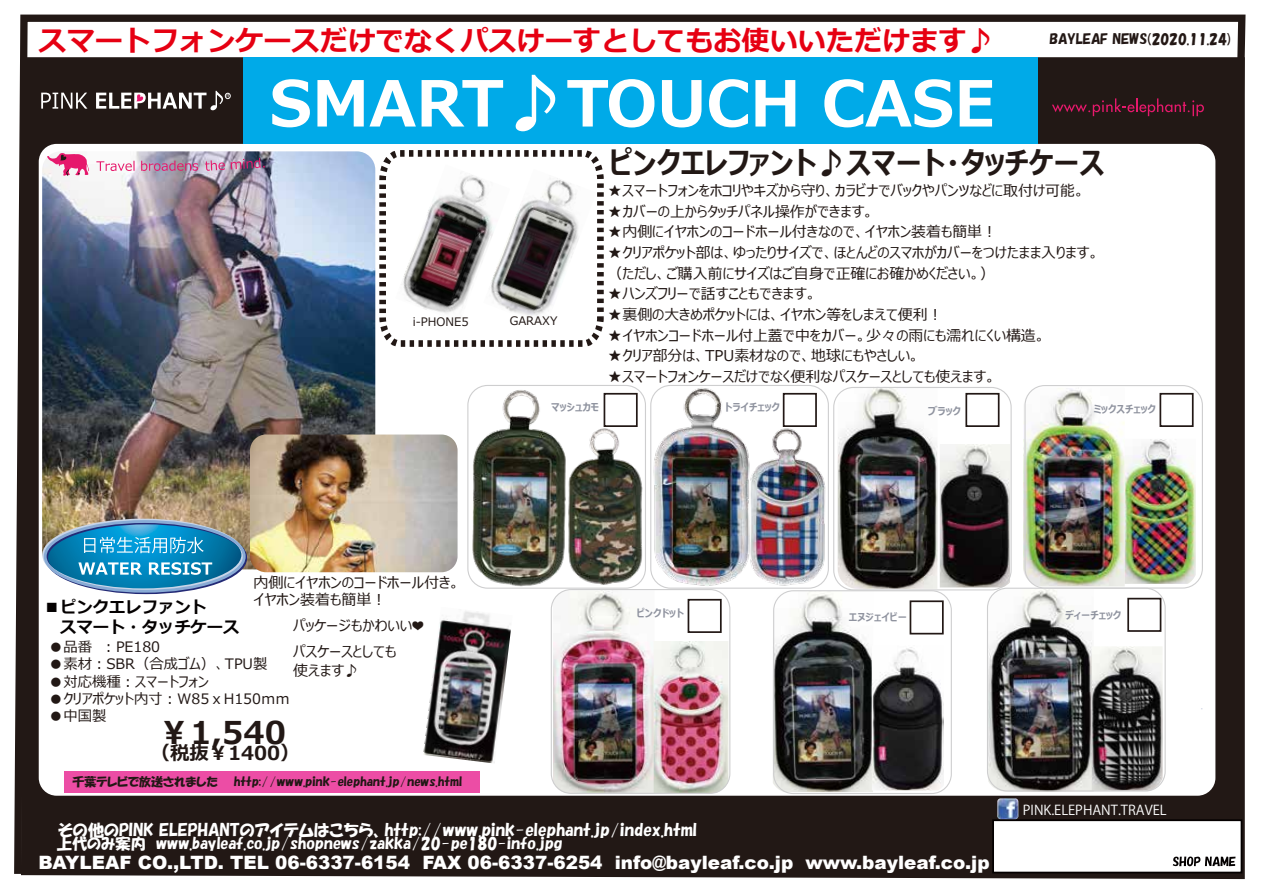
<style>
.page{position:relative;width:1263px;height:893px;background:#fff}
.page>*{position:absolute;margin:0;border:0;box-sizing:border-box;transform-origin:0 0}
.t1{font:700 63.15px "Meiryo UI";color:#fff}
.t2{font:700 31.35px "Meiryo";color:#221815}
.t3{font:700 30.3px "Meiryo UI";color:#221815}
.t4{font:700 28.05px "Meiryo";color:#e60012}
.t5{font:700 19.35px "Meiryo";color:#221815}
.t6{font:900 18.45px "Arial";color:#fff}
.t7{font:16.35px "HGP Soei Kakupoptai";color:#fff}
.t8{font:700 16.35px/19.6px "Meiryo";color:#040000}
.t9{font:15.3px "HGP Soei Kakupoptai";color:#fff}
.t10{font:15px/17.9px "Meiryo UI";color:#221815}
.t11{font:14.85px/20.7px "Meiryo UI";color:#221815}
.t12{font:14.4px "Meiryo UI";color:#221815}
.t13{font:13.5px "HGP Soei Kakupoptai";color:#231815}
.t14{font:13.5px "Koz Go Pro";color:#fff}
.t15{font:12px "HGP Soei Kakupoptai";color:#221815}
.t16{font:11.7px "Meiryo UI";color:#221815}
.t17{font:700 10.5px "Meiryo UI";color:#8f939f}
</style>
<div class="page">
<img style="left:14px;top:14px;width:1232px;height:864px">
<svg style="left:96px;top:161px;width:39px;height:10px"></svg>
<svg style="left:141px;top:161px;width:57px;height:10px"></svg>
<svg style="left:205px;top:160px;width:20px;height:11px"></svg>
<svg style="left:231px;top:158px;width:34px;height:11px"></svg>
<svg style="left:46px;top:153px;width:43px;height:23px"></svg>
<div style="left:243px;top:57px;width:795px;height:87px;background:#00aae8"></div>
<div style="left:688px;top:599px;width:34px;height:34px;background:#fff;border:2px solid #221815"></div>
<div style="left:965px;top:393px;width:34px;height:34px;background:#fff;border:2px solid #221815"></div>
<div style="left:1127px;top:598px;width:34px;height:34px;background:#fff;border:2px solid #221815"></div>
<svg style="left:41px;top:93px;width:46px;height:16px"></svg>
<svg style="left:96px;top:91px;width:134px;height:19px"></svg>
<svg style="left:1052px;top:98px;width:152px;height:18px;background:#451824"></svg>
<img style="left:988px;top:589px;width:106px;height:203px">
<img style="left:1092px;top:646px;width:70px;height:145px">
<img style="left:553px;top:590px;width:101px;height:203px">
<img style="left:654px;top:641px;width:74px;height:152px">
<div style="left:783px;top:393px;width:34px;height:34px;background:#fff;border:2px solid #221815"></div>
<div style="left:604px;top:393px;width:34px;height:34px;background:#fff;border:2px solid #221815"></div>
<div style="left:1159px;top:393px;width:34px;height:34px;background:#fff;border:2px solid #221815"></div>
<img style="left:423px;top:607px;width:90px;height:156px">
<div style="left:987px;top:588px;width:179px;height:203px;border:1px solid #cececf;border-radius:20px"></div>
<img style="left:773px;top:592px;width:100px;height:200px">
<img style="left:872px;top:645px;width:72px;height:145px">
<div style="left:467px;top:385px;width:179px;height:204px;border:1px solid #cececf;border-radius:20px"></div>
<div style="left:1024px;top:385px;width:179px;height:204px;border:1px solid #cececf;border-radius:20px"></div>
<div style="left:551px;top:589px;width:179px;height:205px;border:1px solid #cececf;border-radius:20px"></div>
<div style="left:833px;top:387px;width:179px;height:203px;border:1px solid #cececf;border-radius:20px"></div>
<div style="left:773px;top:590px;width:179px;height:204px;border:1px solid #cececf;border-radius:20px"></div>
<svg style="left:376px;top:147px;width:231px;height:203px"></svg>
<img style="left:740px;top:421px;width:91px;height:172px">
<img style="left:470px;top:387px;width:98px;height:200px">
<img style="left:564px;top:426px;width:82px;height:161px">
<img style="left:651px;top:381px;width:103px;height:207px">
<img style="left:45px;top:521px;width:199px;height:70px">
<div style="left:992px;top:819px;width:250px;height:54px;background:#fff;border:2px solid #040000"></div>
<svg style="left:1173px;top:856px;width:62px;height:10px"></svg>
<img style="left:997px;top:798px;width:21px;height:21px">
<div style="left:64px;top:771px;width:415px;height:21px;background:#ec4da5"></div>
<div style="left:910px;top:600px;width:34px;height:34px;background:#fff;border:2px solid #221815"></div>
<h3 class="t4" style="left:39px;top:21px;width:958px">スマートフォンケースだけでなくパスけーすとしてもお使いいただけます♪</h3>
<h1 class="t1" style="left:269px;top:59px;width:727px">SMART♪TOUCH CASE</h1>
<p class="t13" style="left:1049px;top:33px;width:183px">BAYLEAF NEWS(2020.11.24)</p>
<p class="t16" style="left:413px;top:314px;width:57px">i-PHONE5</p>
<p class="t16" style="left:510px;top:313px;width:49px">GARAXY</p>
<h3 class="t3" style="left:609px;top:141px;width:497px">ピンクエレファント♪スマート・タッチケース</h3>
<p class="t11" style="left:607px;top:181px;width:479px">★スマートフォンをホコリやキズから守り、カラビナでバックやパンツなどに取付け可能。</p>
<p class="t11" style="left:607px;top:202px;width:268px">★カバーの上からタッチパネル操作ができます。</p>
<p class="t11" style="left:607px;top:222px;width:391px">★内側にイヤホンのコードホール付きなので、イヤホン装着も簡単︕</p>
<p class="t11" style="left:607px;top:243px;width:493px">★クリアポケット部は、ゆったりサイズで、ほとんどのスマホがカバーをつけたまま入ります。（ただし、ご購入前にサイズはご自身で正確にお確かめください。）</p>
<p class="t11" style="left:607px;top:284px;width:211px">★ハンズフリーで話すこともできます。</p>
<p class="t11" style="left:607px;top:305px;width:337px">★裏側の大きめポケットには、イヤホン等をしまえて便利︕</p>
<p class="t11" style="left:607px;top:326px;width:440px">★イヤホンコードホール付上蓋で中をカバー。少々の雨にも濡れにくい構造。</p>
<p class="t11" style="left:607px;top:346px;width:314px">★クリア部分は、TPU素材なので、地球にもやさしい。</p>
<p class="t11" style="left:607px;top:367px;width:390px">★スマートフォンケースだけでなく便利なパスケースとしても使えます。</p>
<p class="t17" style="left:551px;top:400px;width:49px">マッシュカモ</p>
<p class="t17" style="left:724px;top:400px;width:57px">トライチェック</p>
<p class="t17" style="left:928px;top:404px;width:34px">ブラック</p>
<p class="t17" style="left:1094px;top:402px;width:64px">ミックスチェック</p>
<p class="t8" style="left:44px;top:598px;width:197px">■ピンクエレファント<br>　スマート・タッチケース</p>
<p class="t10" style="left:254px;top:574px;width:208px">内側にイヤホンのコードホール付き。イヤホン装着も簡単︕</p>
<p class="t10" style="left:293px;top:618px;width:132px">パッケージもかわいい❤</p>
<p class="t12" style="left:49px;top:637px;width:113px">●品番　︓PE180</p>
<p class="t12" style="left:49px;top:654px;width:220px">●素材︓SBR（合成ゴム）、TPU製</p>
<p class="t12" style="left:49px;top:671px;width:161px">●対応機種︓スマートフォン</p>
<p class="t12" style="left:49px;top:689px;width:242px">●クリアポケット内寸︓W85ｘH150ｍｍ</p>
<p class="t12" style="left:49px;top:706px;width:59px">●中国製</p>
<h2 class="t2" style="left:159px;top:710px;width:129px">￥1,540</h2>
<p class="t10" style="left:293px;top:642px;width:105px;line-height:19.5px">パスケースとしても使えます♪</p>
<h3 class="t5" style="left:151px;top:739px;width:150px">（税抜￥1400）</h3>
<p class="t15" style="left:72px;top:776px;width:391px">千葉テレビで放送されました　　http://www.pink-elephant.jp/news.html</p>
<p class="t17" style="left:637px;top:606px;width:49px">ピンクドット</p>
<p class="t17" style="left:849px;top:610px;width:60px">エヌジェイビー</p>
<p class="t7" style="left:58px;top:822px;width:640px">その他のPINK ELEPHANTのアイテムはこちら、http://www.pink-elephant.jp/index.html</p>
<p class="t9" style="left:57px;top:836px;width:507px">上代のみ案内　www.bayleaf.co.jp/shopnews/zakka/20-pe180-info.jpg</p>
<p class="t6" style="left:39px;top:849px;width:952px">BAYLEAF CO.,LTD. TEL 06-6337-6154 FAX 06-6337-6254 info@bayleaf.co.jp www.bayleaf.co.jp</p>
<p class="t17" style="left:1065px;top:608px;width:57px">ディーチェック</p>
<p class="t14" style="left:1023px;top:801px;width:145px">PINK.ELEPHANT.TRAVEL</p>
</div>
